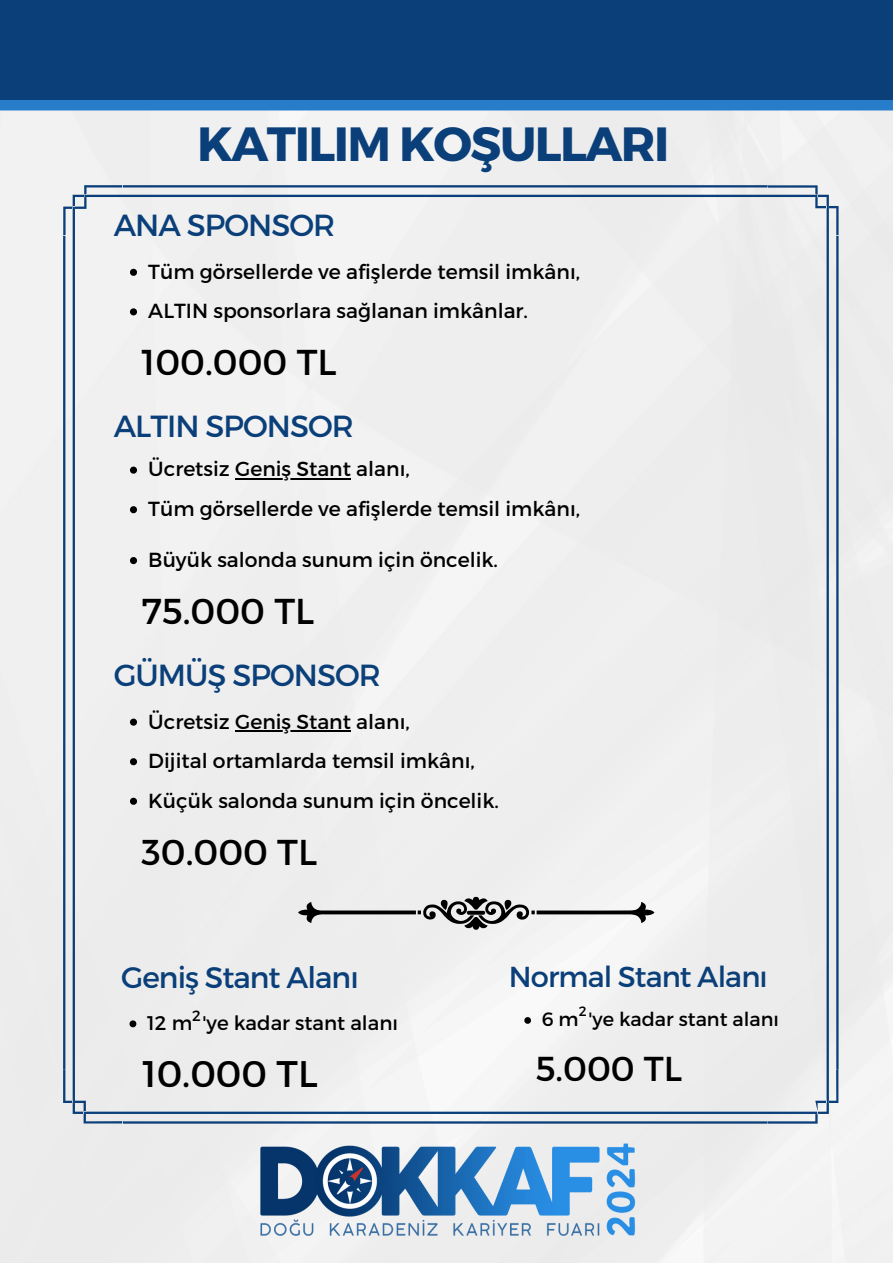
<style>
.page{position:relative;width:893px;height:1264px;background:#fff}
.page>*{position:absolute;margin:0;border:0;box-sizing:border-box;transform-origin:0 0}
.t1{font:700 48px "Montserrat";letter-spacing:-.03em;color:#0a3f79}
.t2{font:37.05px "Montserrat";color:#000}
.t3{font:35.85px "Montserrat";color:#000}
.t4{font:34.5px "Montserrat";color:#000}
.t5{font:30.45px "Montserrat";letter-spacing:-.03em;color:#0a3f79}
.t6{font:29.7px "Montserrat";letter-spacing:-.03em;color:#0a3f79}
.t7{font:28.95px "Montserrat";letter-spacing:-.03em;color:#0a3f79}
.t8{font:20.4px "Montserrat";color:#000}
.t9{font:19.8px "Montserrat";color:#000}
.t10{font:19.2px "Montserrat";color:#000}
.t11{font:14.85px "Montserrat";color:#000}
.t12{font:13.5px "Montserrat";color:#000}
</style>
<div class="page">
<div style="left:0;top:110px;width:892px;height:1152px;background:#eee"></div>
<div style="left:0;top:100px;width:892px;height:10px;background:#287dcb"></div>
<div style="left:0;top:0;width:892px;height:100px;background:#0a3f79"></div>
<div style="left:63px;top:185px;width:775px;height:938px;background:#eee"></div>
<img style="left:255px;top:1138px;width:382px;height:102px">
<svg style="left:298px;top:896px;width:356px;height:34px"></svg>
<svg style="left:130px;top:269px;width:7px;height:7px"></svg>
<svg style="left:130px;top:308px;width:7px;height:7px"></svg>
<svg style="left:130px;top:466px;width:7px;height:7px"></svg>
<hr style="left:235px;top:478px;width:116px;height:1px;background:#000">
<svg style="left:130px;top:506px;width:7px;height:7px"></svg>
<svg style="left:130px;top:557px;width:7px;height:7px"></svg>
<svg style="left:130px;top:718px;width:7px;height:7px"></svg>
<hr style="left:235px;top:730px;width:116px;height:1px;background:#000">
<svg style="left:130px;top:758px;width:7px;height:7px"></svg>
<svg style="left:130px;top:797px;width:7px;height:7px"></svg>
<svg style="left:129px;top:1020px;width:7px;height:7px"></svg>
<svg style="left:524px;top:1017px;width:7px;height:6px"></svg>
<p class="t1" style="left:197px;top:112px;width:473px">KATILIM KOŞULLARI</p>
<p class="t5" style="left:114px;top:206px;width:223px">ANA SPONSOR</p>
<p class="t8" style="left:148px;top:258px;width:433px">Tüm görsellerde ve afişlerde temsil imkânı,</p>
<p class="t8" style="left:148px;top:298px;width:381px">ALTIN sponsorlara sağlanan imkânlar.</p>
<p class="t3" style="left:141px;top:339px;width:197px">100.000 TL</p>
<p class="t5" style="left:114px;top:406px;width:242px">ALTIN SPONSOR</p>
<p class="t8" style="left:148px;top:456px;width:263px">Ücretsiz Geniş Stant alanı,</p>
<p class="t8" style="left:148px;top:495px;width:433px">Tüm görsellerde ve afişlerde temsil imkânı,</p>
<p class="t8" style="left:148px;top:546px;width:351px">Büyük salonda sunum için öncelik.</p>
<p class="t3" style="left:141px;top:588px;width:174px">75.000 TL</p>
<p class="t5" style="left:114px;top:655px;width:268px">GÜMÜŞ SPONSOR</p>
<p class="t8" style="left:148px;top:708px;width:263px">Ücretsiz Geniş Stant alanı,</p>
<p class="t8" style="left:148px;top:747px;width:328px">Dijital ortamlarda temsil imkânı,</p>
<p class="t8" style="left:148px;top:787px;width:352px">Küçük salonda sunum için öncelik.</p>
<p class="t3" style="left:141px;top:828px;width:177px">30.000 TL</p>
<p class="t6" style="left:121px;top:958px;width:239px">Geniş Stant Alanı</p>
<p class="t9" style="left:147px;top:1010px;width:252px">12 m 'ye kadar stant alanı</p>
<p class="t2" style="left:142px;top:1049px;width:177px">10.000 TL</p>
<p class="t11" style="left:192px;top:1006px;width:10px">2</p>
<p class="t7" style="left:509px;top:958px;width:260px">Normal Stant Alanı</p>
<p class="t10" style="left:541px;top:1007px;width:239px">6 m 'ye kadar stant alanı</p>
<p class="t4" style="left:535px;top:1045px;width:148px">5.000 TL</p>
<p class="t12" style="left:579px;top:1002px;width:9px">2</p>
</div>
